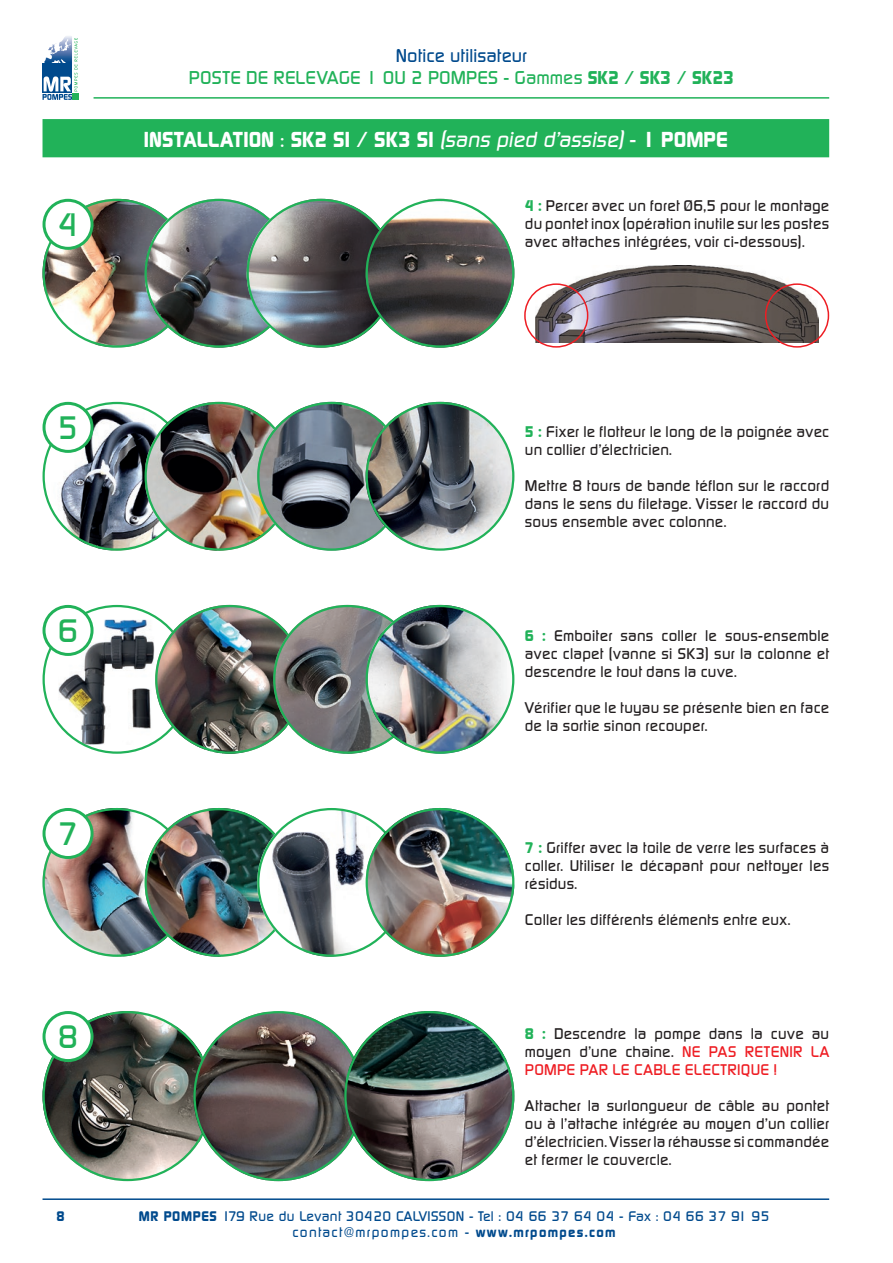
<style>
.page{position:relative;width:893px;height:1263px;background:#fff}
.page>*{position:absolute;margin:0;border:0;box-sizing:border-box;transform-origin:0 0}
.Titre_haut_de_page{font:500 31.5px "Digital";color:#21b259}
.Titre_haut_de_page-2{font:700 21px "Digital";letter-spacing:.005em;color:#fff}
.t1{font:500 18px/21.6px "Digital";letter-spacing:.01em;color:#21b259;text-align:center}
.Titre_haut_de_page-3{font:500 15px/18px "Digital";letter-spacing:.02em;color:#231f20;text-align:justify}
.t2{font:500 13.5px/16.2px "Digital";letter-spacing:.03em;color:#004a8d;text-align:center}
.t3{font:700 13.5px "Digital";color:#004a8d}
.s1{color:#004a8d}
.s2{font-weight:700}
.s3{font-weight:500}
.s4{font-weight:500;font-style:italic}
.s5{font-weight:700;color:#21b259}
.s6{color:#ee1d23}
</style>
<div class="page">
<hr style="left:43px;top:1198px;width:786px;height:2px;background:#004a8d">
<hr style="left:94px;top:97px;width:735px;height:2px;background:#21b259">
<svg style="left:43px;top:36px;width:36px;height:64px"></svg>
<div style="left:43px;top:120px;width:785px;height:37px;background:#21b259"></div>
<div style="left:43px;top:119px;width:786px;height:38px;border:2px solid #21b259"></div>
<img style="left:43px;top:199px;width:148px;height:149px;border-radius:74px">
<div style="left:44px;top:200px;width:48px;height:48px;background:#fff;border-radius:50%"></div>
<div style="left:43px;top:199px;width:51px;height:51px;border:3px solid #21b259;border-radius:50%"></div>
<img style="left:145px;top:199px;width:148px;height:149px;border-radius:74px">
<img style="left:247px;top:199px;width:148px;height:149px;border-radius:74px">
<img style="left:366px;top:199px;width:148px;height:149px;border-radius:74px">
<img style="left:535px;top:266px;width:284px;height:76px">
<div style="left:524px;top:283px;width:64px;height:65px;border:2px solid #ee1d23;border-radius:50%"></div>
<div style="left:765px;top:283px;width:64px;height:65px;border:2px solid #ee1d23;border-radius:50%"></div>
<img style="left:43px;top:402px;width:103px;height:149px">
<div style="left:44px;top:403px;width:48px;height:48px;background:#fff;border-radius:50%"></div>
<div style="left:43px;top:402px;width:51px;height:51px;border:3px solid #21b259;border-radius:50%"></div>
<img style="left:146px;top:402px;width:111px;height:149px">
<img style="left:257px;top:402px;width:127px;height:149px">
<img style="left:366px;top:402px;width:148px;height:149px;border-radius:74px">
<img style="left:58px;top:620px;width:96px;height:125px">
<img style="left:155px;top:605px;width:118px;height:149px">
<div style="left:44px;top:606px;width:48px;height:48px;background:#fff;border-radius:50%"></div>
<div style="left:43px;top:605px;width:51px;height:51px;border:3px solid #21b259;border-radius:50%"></div>
<img style="left:273px;top:605px;width:95px;height:149px">
<img style="left:368px;top:605px;width:146px;height:149px">
<img style="left:43px;top:808px;width:103px;height:149px">
<div style="left:44px;top:809px;width:48px;height:48px;background:#fff;border-radius:50%"></div>
<div style="left:43px;top:808px;width:51px;height:51px;border:3px solid #21b259;border-radius:50%"></div>
<img style="left:146px;top:808px;width:111px;height:149px">
<img style="left:257px;top:809px;width:110px;height:148px">
<img style="left:367px;top:808px;width:147px;height:149px">
<img style="left:43px;top:1011px;width:150px;height:170px">
<div style="left:44px;top:1012px;width:48px;height:48px;background:#fff;border-radius:50%"></div>
<div style="left:43px;top:1011px;width:51px;height:51px;border:3px solid #21b259;border-radius:50%"></div>
<img style="left:193px;top:1012px;width:168px;height:169px">
<img style="left:344px;top:1011px;width:170px;height:170px;border-radius:85px">
<p class="t1" style="left:189px;top:45px;width:547px"><span class="s1">Notice utilisateur<br></span>POSTE DE RELEVAGE 1 OU 2 POMPES - Gammes <span class="s2">SK2</span> / <span class="s2">SK3</span> / <span class="s2">SK23</span></p>
<p class="Titre_haut_de_page" style="left:58px;top:207px;width:22px">4</p>
<p class="Titre_haut_de_page" style="left:58px;top:410px;width:22px">5</p>
<p class="Titre_haut_de_page" style="left:58px;top:613px;width:22px">6</p>
<p class="Titre_haut_de_page" style="left:58px;top:816px;width:22px">7</p>
<p class="Titre_haut_de_page" style="left:58px;top:1019px;width:22px">8</p>
<p class="Titre_haut_de_page-2" style="left:144px;top:127px;width:585px">INSTALLATION <span class="s3">:</span> SK2 SI <span class="s3">/</span> SK3 SI <span class="s4">(sans pied d’assise)</span> <span class="s3">-</span> 1 POMPE</p>
<p class="Titre_haut_de_page-3" style="left:525px;top:197px;width:306px"><span class="s5">4 :</span> Percer avec un foret Ø6,5 pour le montage du pontet inox (opération inutile sur les postes avec attaches intégrées, voir ci-dessous).</p>
<p class="Titre_haut_de_page-3" style="left:525px;top:423px;width:306px"><span class="s5">5 :</span> Fixer le flotteur le long de la poignée avec</p>
<p class="Titre_haut_de_page-3" style="left:525px;top:441px;width:149px">un collier d’électricien.</p>
<p class="Titre_haut_de_page-3" style="left:525px;top:477px;width:306px">Mettre 8 tours de bande téflon sur le raccord dans le sens du filetage. Visser le raccord du sous ensemble avec colonne.</p>
<p class="Titre_haut_de_page-3" style="left:525px;top:626px;width:306px"><span class="s5">6 :</span> Emboiter sans coller le sous-ensemble avec clapet (vanne si SK3) sur la colonne et descendre le tout dans la cuve.</p>
<p class="Titre_haut_de_page-3" style="left:525px;top:698px;width:306px">Vérifier que le tuyau se présente bien en face de la sortie sinon recouper.</p>
<p class="Titre_haut_de_page-3" style="left:525px;top:838px;width:306px"><span class="s5">7 :</span> Griffer avec la toile de verre les surfaces à</p>
<p class="Titre_haut_de_page-3" style="left:525px;top:856px;width:306px">coller. Utiliser le décapant pour nettoyer les résidus.</p>
<p class="Titre_haut_de_page-3" style="left:525px;top:910px;width:267px">Coller les différents éléments entre eux.</p>
<p class="Titre_haut_de_page-3" style="left:525px;top:1025px;width:306px"><span class="s5">8 :</span> Descendre la pompe dans la cuve au moyen d’une chaine. <span class="s6">NE PAS RETENIR LA POMPE PAR LE CABLE ELECTRIQUE !</span></p>
<p class="Titre_haut_de_page-3" style="left:525px;top:1097px;width:306px">Attacher la surlongueur de câble au pontet ou à l’attache intégrée au moyen d’un collier d’électricien. Visser la réhausse si commandée et fermer le couvercle.</p>
<p class="t3" style="left:57px;top:1208px;width:10px">8</p>
<p class="t2" style="left:139px;top:1208px;width:632px"><span class="s2">MR POMPES</span> 179 Rue du Levant 30420 CALVISSON - Tel : 04 66 37 64 04 - Fax : 04 66 37 91 95 contact@mrpompes.com - <span class="s2">www.mrpompes.com</span></p>
</div>
